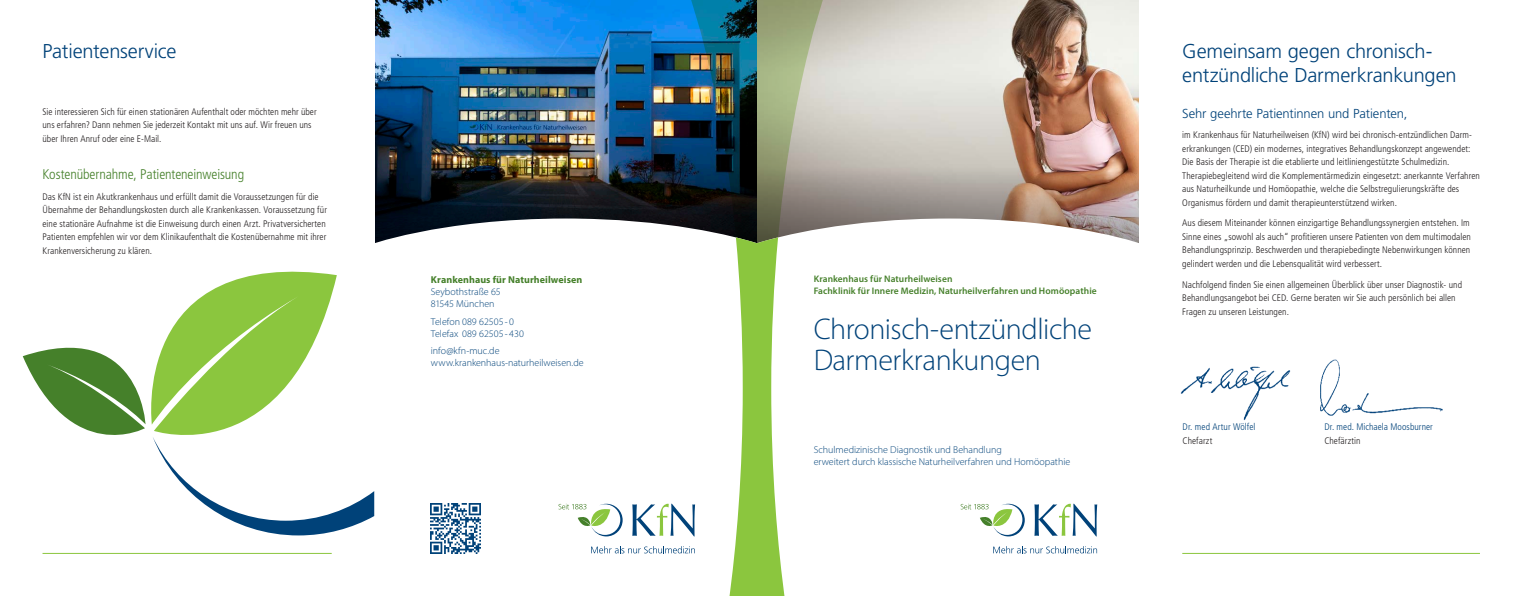
<style>
.page{position:relative;width:1514px;height:596px;background:#fff}
.page>*{position:absolute;margin:0;border:0;box-sizing:border-box;transform-origin:0 0}
.t1{font:300 30px/31px "Myriad Pro";letter-spacing:-.015em;color:#004279}
.t2{font:300 20px/24px "Frutiger LT";letter-spacing:-.01em;color:#004279}
.t3{font:300 condensed 14px "Frutiger LT";letter-spacing:-.005em;color:#45802a}
.t4{font:300 13px "Frutiger LT";letter-spacing:-.005em;color:#004279}
.t5{font:300 10px/12px "Myriad Pro";color:#004279}
.t6{font:700 10px "Myriad Pro";letter-spacing:.01em;color:#45802a}
.t7{font:300 condensed 9.5px/13.5px "Frutiger LT";letter-spacing:.005em;color:#231f20}
.t8{font:600 9.5px/11.5px "Myriad Pro";letter-spacing:.005em;color:#45802a}
.t9{font:300 condensed 9.5px "Frutiger LT";letter-spacing:.01em;color:#004279}
</style>
<div class="page">
<img style="left:375px;top:0;width:313px;height:43px">
<img style="left:375px;top:43px;width:313px;height:175px">
<img style="left:688px;top:0;width:69px;height:218px">
<svg style="left:374px;top:218px;width:383px;height:336px"></svg>
<svg style="left:632px;top:503px;width:63px;height:33px"></svg>
<svg style="left:591px;top:545px;width:104px;height:8px"></svg>
<svg style="left:558px;top:503px;width:65px;height:33px"></svg>
<img style="left:431px;top:503px;width:49px;height:50px">
<img style="left:825px;top:0;width:314px;height:43px">
<img style="left:825px;top:43px;width:314px;height:175px">
<svg style="left:757px;top:0;width:68px;height:218px"></svg>
<svg style="left:757px;top:218px;width:382px;height:336px"></svg>
<svg style="left:728px;top:237px;width:57px;height:358px"></svg>
<svg style="left:1034px;top:503px;width:63px;height:33px"></svg>
<svg style="left:993px;top:545px;width:104px;height:8px"></svg>
<svg style="left:960px;top:503px;width:65px;height:33px"></svg>
<hr style="left:43px;top:553px;width:289px;height:1px;background:#8bc63e">
<hr style="left:1182px;top:553px;width:298px;height:1px;background:#8bc63e">
<img style="left:1320px;top:359px;width:123px;height:57px">
<img style="left:1180px;top:366px;width:111px;height:55px">
<svg style="left:23px;top:347px;width:107px;height:88px"></svg>
<svg style="left:130px;top:271px;width:207px;height:164px;fill:#8bc63e"></svg>
<svg style="left:153px;top:437px;width:221px;height:98px"></svg>
<h2 class="t2" style="left:43px;top:39px;width:135px">Patientenservice</h2>
<p class="t7" style="left:43px;top:105px;width:276px">Sie interessieren Sich für einen stationären Aufenthalt oder möchten mehr über uns erfahren? Dann nehmen Sie jederzeit Kontakt mit uns auf. Wir freuen uns über Ihren Anruf oder eine E-Mail.</p>
<h3 class="t3" style="left:43px;top:166px;width:203px">Kostenübernahme, Patienteneinweisung</h3>
<p class="t7" style="left:43px;top:190px;width:286px">Das KfN ist ein Akutkrankenhaus und erfüllt damit die Voraussetzungen für die Übernahme der Behandlungskosten durch alle Krankenkassen. Voraussetzung für eine stationäre Aufnahme ist die Einweisung durch einen Arzt. Privatversicherten Patienten empfehlen wir vor dem Klinikaufenthalt die Kostenübernahme mit ihrer Krankenversicherung zu klären.</p>
<p class="t6" style="left:431px;top:273px;width:153px">Krankenhaus für Naturheilweisen</p>
<p class="t5" style="left:431px;top:285px;width:71px">Seybothstraße 65<br>81545 München</p>
<p class="t5" style="left:431px;top:315px;width:94px">Telefon 089 62505 - 0<br>Telefax 089 62505 - 430</p>
<p class="t5" style="left:431px;top:344px;width:154px">info@kfn-muc.de www.krankenhaus-naturheilweisen.de</p>
<p class="t8" style="left:814px;top:273px;width:284px">Krankenhaus für Naturheilweisen<br>Fachklinik für Innere Medizin, Naturheilverfahren und Homöopathie</p>
<h1 class="t1" style="left:814px;top:313px;width:280px">Chronisch-entzündliche<br>Darmerkrankungen</h1>
<p class="t5" style="left:814px;top:443px;width:258px">Schulmedizinische Diagnostik und Behandlung<br>erweitert durch klassische Naturheilverfahren und Homöopathie</p>
<h2 class="t2" style="left:1182px;top:39px;width:276px">Gemeinsam gegen chronisch&shy;entzündliche Darmerkrankungen</h2>
<h3 class="t4" style="left:1182px;top:106px;width:227px">Sehr geehrte Patientinnen und Patienten,</h3>
<p class="t7" style="left:1182px;top:128px;width:299px">im Krankenhaus für Naturheilweisen (KfN) wird bei chronisch-entzündlichen Darm&shy;erkrankungen (CED) ein modernes, integratives Behandlungskonzept angewendet:<br>Die Basis der Therapie ist die etablierte und leitliniengestützte Schulmedizin.<br>Therapiebegleitend wird die Komplementärmedizin eingesetzt: anerkannte Verfahren aus Naturheilkunde und Homöopathie, welche die Selbstregulierungskräfte des Organismus fördern und damit therapieunterstützend wirken.</p>
<p class="t7" style="left:1182px;top:216px;width:290px">Aus diesem Miteinander können einzigartige Behandlungssynergien entstehen. Im Sinne eines „sowohl als auch“ profitieren unsere Patienten von dem multimodalen Behandlungsprinzip. Beschwerden und therapiebedingte Nebenwirkungen können gelindert werden und die Lebensqualität wird verbessert.</p>
<p class="t7" style="left:1182px;top:277px;width:281px">Nachfolgend finden Sie einen allgemeinen Überblick über unser Diagnostik- und<br>Behandlungsangebot bei CED. Gerne beraten wir Sie auch persönlich bei allen<br>Fragen zu unseren Leistungen.</p>
<p class="t9" style="left:1182px;top:421px;width:74px">Dr. med Artur Wölfel</p>
<p class="t7" style="left:1182px;top:433px;width:31px">Chefarzt</p>
<p class="t9" style="left:1324px;top:421px;width:110px">Dr. med. Michaela Moosburner</p>
<p class="t7" style="left:1324px;top:433px;width:38px">Chefärztin</p>
</div>
